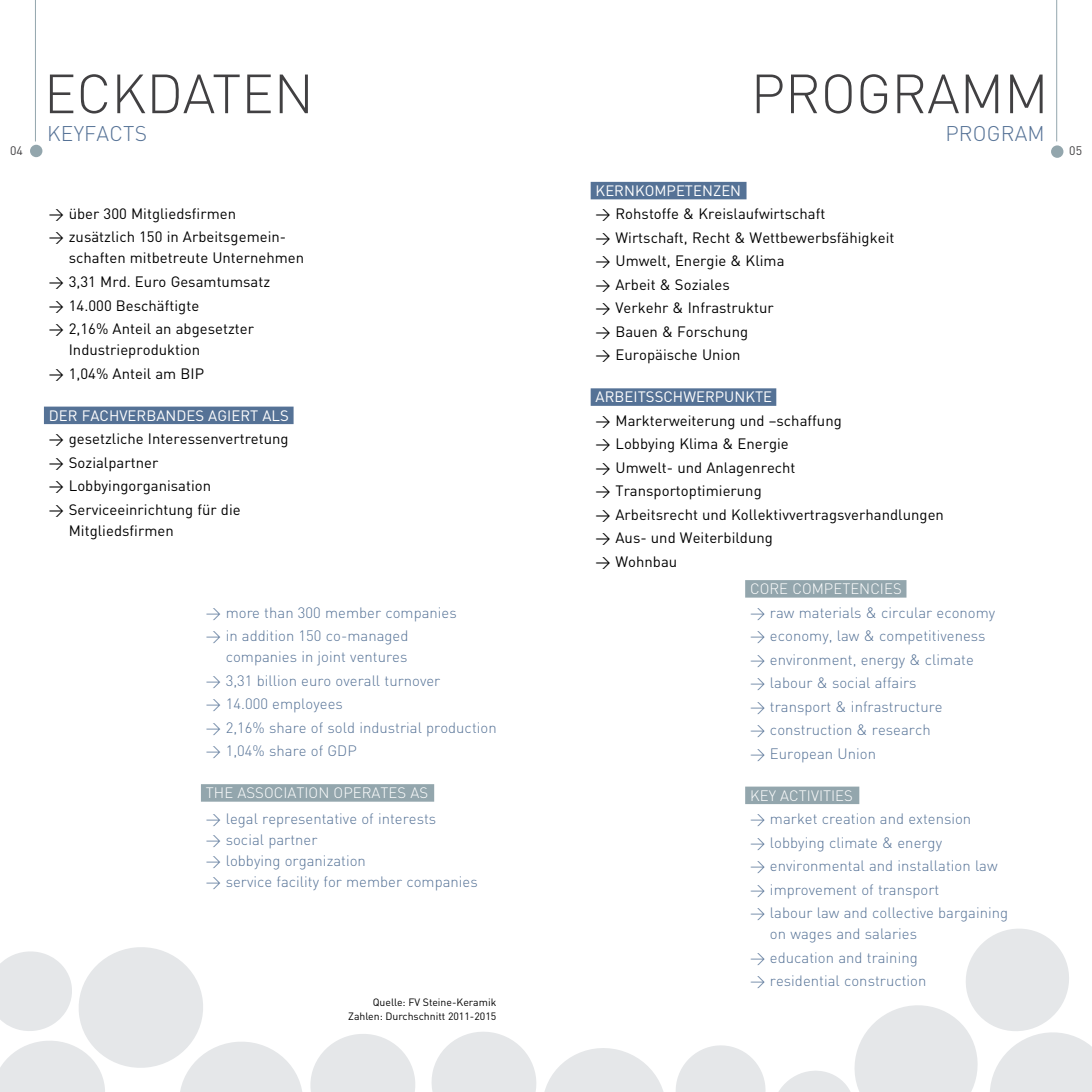
<style>
.page{position:relative;width:1092px;height:1092px;background:#fff}
.page>*{position:absolute;margin:0;border:0;box-sizing:border-box;transform-origin:0 0}
.t1{font:300 54.25px "DIN";color:#414042}
.t2{font:300 21px "DIN";letter-spacing:.01em;color:#557296}
.t3{font:300 14.88px/23.4px "DIN";color:#557296}
.t4{font:14.88px/23.4px "DIN";color:#000}
.t5{font:14.88px "DIN";color:#fff}
.t6{font:300 14.88px "DIN";color:#fff}
.t7{font:12.25px "DIN";color:#414042}
.t8{font:10.5px/14px "DIN";color:#000;text-align:right}
.s1{color:#fff}
</style>
<div class="page">
<svg style="left:431px;top:1032px;width:335px;height:59px"></svg>
<svg style="left:779px;top:929px;width:312px;height:162px"></svg>
<div style="left:590px;top:182px;width:156px;height:17px;background:#557296"></div>
<div style="left:590px;top:388px;width:186px;height:18px;background:#557296"></div>
<div style="left:745px;top:580px;width:161px;height:17px;background:#93a6ad"></div>
<div style="left:745px;top:786px;width:114px;height:18px;background:#93a6ad"></div>
<svg style="left:0;top:947px;width:415px;height:144px;fill:#e7e9eb"></svg>
<div style="left:44px;top:406px;width:249px;height:18px;background:#557296"></div>
<div style="left:201px;top:784px;width:233px;height:17px;background:#93a6ad"></div>
<div style="left:1050px;top:145px;width:13px;height:13px;background:#93a6ad;border-radius:50%"></div>
<hr style="left:1056px;top:0;width:1px;height:141px;background:#93a6ad">
<div style="left:30px;top:145px;width:12px;height:12px;background:#93a6ad;border-radius:50%"></div>
<hr style="left:35px;top:0;width:1px;height:141px;background:#93a6ad">
<p class="t7" style="left:10px;top:143px;width:14px">04</p>
<p class="t1" style="left:44px;top:60px;width:271px">ec kdaten</p>
<p class="t2" style="left:47px;top:120px;width:50px">keyfacts</p>
<p class="t4" style="left:49px;top:201px;width:239px">&gt; über 300 Mitgliedsfirmen<br>&gt; zusätzlich 150 in Arbeitsgemein-</p>
<p class="t4" style="left:49px;top:246px;width:257px;text-indent:20px">schaften mitbetreute Unternehmen &gt; 3,31 Mrd. Euro Gesamtumsatz<br>&gt; 14.000 Beschäftigte<br>&gt; 2,16% Anteil an abgesetzter</p>
<p class="t4" style="left:49px;top:337px;width:157px;text-align:right">Industrieproduktion<br>&gt; 1,04% Anteil am BIP</p>
<p class="t5" style="left:49px;top:406px;width:52px">Der Fachverbandes</p>
<p class="t5" style="left:208px;top:406px;width:10px">agiert</p>
<p class="t4" style="left:49px;top:403px;width:241px;text-indent:213px"><span class="s1">als </span>&gt; gesetzliche Interessenvertretung &gt; Sozialpartner<br>&gt; Lobbyingorganisation<br>&gt; Serviceeinrichtung für die</p>
<p class="t4" style="left:69px;top:518px;width:106px">Mitgliedsfirmen</p>
<p class="t3" style="left:206px;top:600px;width:252px">&gt; more than 300 member companies &gt; in addition 150 co-managed</p>
<p class="t3" style="left:206px;top:644px;width:292px;text-indent:20px">companies in joint ventures<br>&gt; 3,31 billion euro overall turnover<br>&gt; 14.000 employees<br>&gt; 2,16% share of sold industrial production &gt; 1,04% share of G DP</p>
<p class="t6" style="left:206px;top:783px;width:76px">The associati</p>
<p class="t6" style="left:308px;top:783px;width:63px">on operat</p>
<p class="t3" style="left:206px;top:779px;width:232px;line-height:25.9px;text-indent:183px"><span class="s1">es as </span>&gt; legal representative of interests</p>
<p class="t3" style="left:206px;top:829px;width:273px;line-height:21px">&gt; social partner<br>&gt; lobbying organization<br>&gt; service facility for member companies</p>
<p class="t8" style="left:348px;top:995px;width:150px">Quelle: FV Steine-Keramik<br>Zahlen: Durchschnitt 2011-2015</p>
<p class="t1" style="left:750px;top:60px;width:299px">programm</p>
<p class="t2" style="left:945px;top:120px;width:101px">program</p>
<p class="t5" style="left:595px;top:181px;width:21px">Kernkompeten</p>
<p class="t4" style="left:595px;top:178px;width:300px;text-indent:117px"><span class="s1">zen<br></span>&gt; Rohstoffe &amp; Kreislaufwirtschaft<br>&gt; Wirtschaft, Recht &amp; Wettbewerbsfähigkeit &gt; Umwelt, Energie &amp; Klima<br>&gt; Arbeit &amp; Soziales<br>&gt; Verkehr &amp; Infrastruktur<br>&gt; Bauen &amp; Forschung<br>&gt; Europäische Union</p>
<p class="t4" style="left:595px;top:385px;width:350px"><span class="s1">ARBEITSSCHWERPUNKTE<br></span>&gt; Markterweiterung und –schaffung<br>&gt; Lobbying Klima &amp; Energie<br>&gt; Umwelt- und Anlagenrecht<br>&gt; Transportoptimierung<br>&gt; Arbeitsrecht und Kollektivvertragsverhandlungen &gt; Aus- und Weiterbildung<br>&gt; Wohnbau</p>
<p class="t3" style="left:750px;top:576px;width:247px"><span class="s1">core competenci es<br></span>&gt; raw materials &amp; circular economy &gt; economy, law &amp; competitiveness &gt; environment, energy &amp; climate<br>&gt; labour &amp; social affairs<br>&gt; transport &amp; infrastructure<br>&gt; construction &amp; research<br>&gt; European Union</p>
<p class="t6" style="left:750px;top:786px;width:38px">key activiti</p>
<p class="t3" style="left:750px;top:783px;width:259px;text-indent:85px"><span class="s1">es<br></span>&gt; market creation and extension<br>&gt; lobbying climate &amp; energy<br>&gt; environmental and installation law &gt; improvement of transport<br>&gt; labour law and collective bargaining</p>
<p class="t3" style="left:750px;top:921px;width:178px;text-indent:20px">on wages and salaries &gt; education and training &gt; residential construction</p>
<p class="t7" style="left:1069px;top:143px;width:14px">05</p>
</div>
